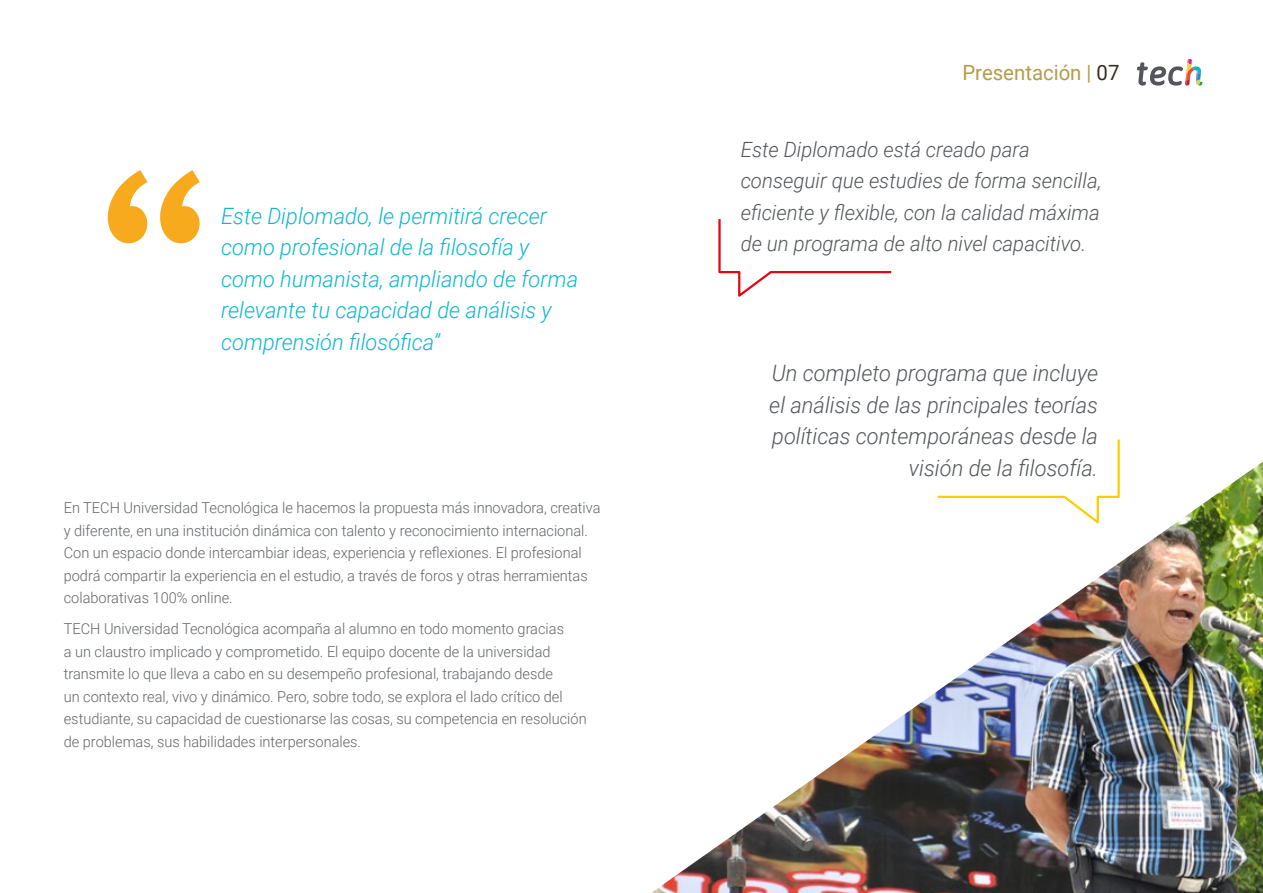
<style>
.page{position:relative;width:1263px;height:893px;background:#fff}
.page>*{position:absolute;margin:0;border:0;box-sizing:border-box;transform-origin:0 0}
.t1{font:italic 300 22.5px/31.5px "Roboto";color:#0fb6cf}
.t2{font:italic 300 22.5px/31.5px "Roboto";color:#52555b;text-align:right}
.t3{font:italic 300 21px/31.5px "Roboto";color:#52555b}
.t4{font:21px "Roboto";color:#b49c4b}
.t5{font:300 15px/22.5px "Roboto";color:#61646a}
.s1{color:#312e20}
</style>
<div class="page">
<svg style="left:108px;top:170px;width:92px;height:73px"></svg>
<svg style="left:718px;top:219px;width:174px;height:78px"></svg>
<svg style="left:1137px;top:59px;width:65px;height:27px"></svg>
<img style="left:651px;top:461px;width:612px;height:432px">
<h1 class="t1" style="left:221px;top:199px;width:358px">Este Diplomado, le permitirá crecer como profesional de la filosofía y como humanista, ampliando de forma relevante tu capacidad de análisis y comprensión filosófica”</h1>
<p class="t5" style="left:64px;top:496px;width:538px">En TECH Universidad Tecnológica le hacemos la propuesta más innovadora, creativa y diferente, en una institución dinámica con talento y reconocimiento internacional.<br>Con un espacio donde intercambiar ideas, experiencia y reflexiones. El profesional podrá compartir la experiencia en el estudio, a través de foros y otras herramientas colaborativas 100% online.</p>
<p class="t5" style="left:64px;top:617px;width:524px">TECH Universidad Tecnológica acompaña al alumno en todo momento gracias<br>a un claustro implicado y comprometido. El equipo docente de la universidad transmite lo que lleva a cabo en su desempeño profesional, trabajando desde<br>un contexto real, vivo y dinámico. Pero, sobre todo, se explora el lado crítico del estudiante, su capacidad de cuestionarse las cosas, su competencia en resolución de problemas, sus habilidades interpersonales.</p>
<h2 class="t4" style="left:962px;top:57px;width:159px">Presentación | <span class="s1">07</span></h2>
<h2 class="t3" style="left:741px;top:133px;width:362px">Este Diplomado está creado para conseguir que estudies de forma sencilla, eficiente y flexible, con la calidad máxima de un programa de alto nivel capacitivo.</h2>
<h1 class="t2" style="left:769px;top:356px;width:330px">Un completo programa que incluye el análisis de las principales teorías políticas contemporáneas desde la visión de la filosofía.</h1>
</div>
